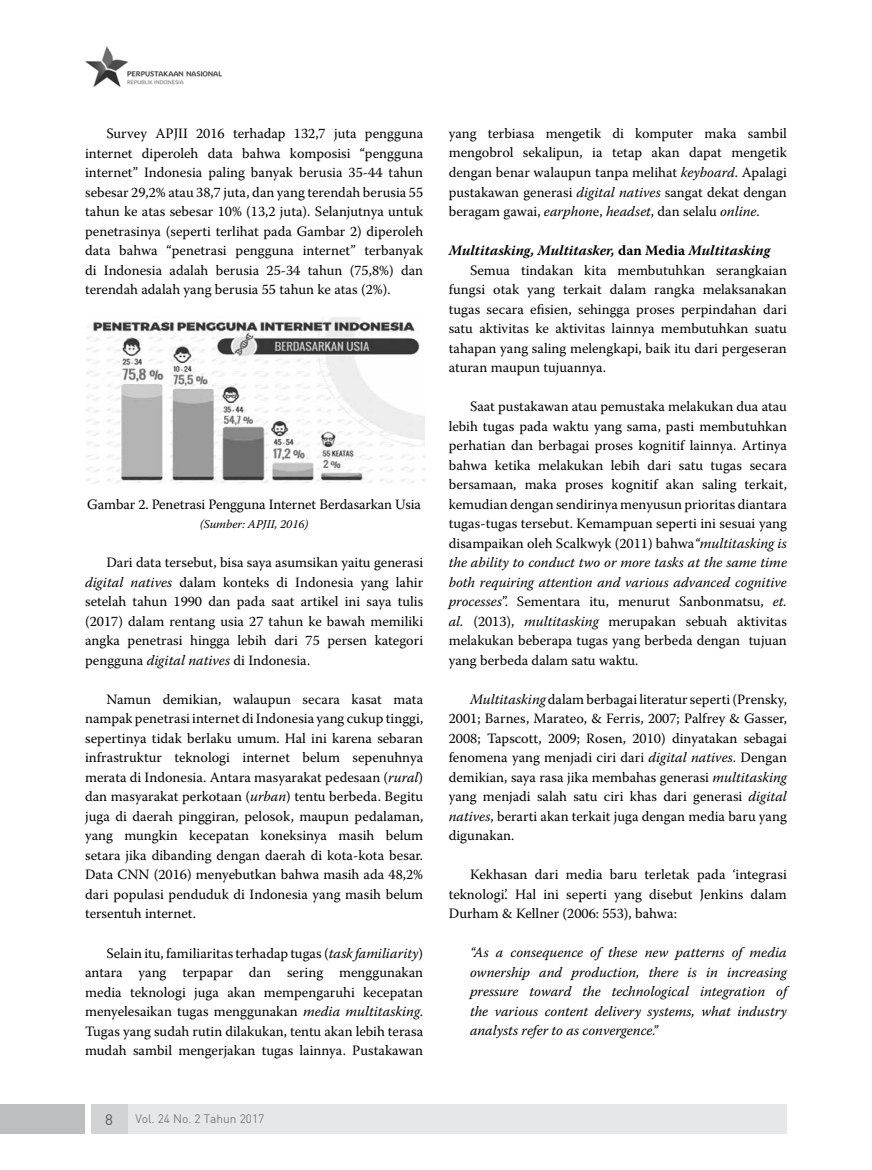
<style>
.page{position:relative;width:872px;height:1170px;background:#fff}
.page>*{position:absolute;margin:0;border:0;box-sizing:border-box;transform-origin:0 0}
.t1{font:15px "DIN";color:#58595b}
.t2{font:14.25px/19.5px "Warnock Pro";color:#000;text-align:justify}
.t3{font:italic 14.25px/19.5px "Warnock Pro";color:#000;text-align:justify}
.t4{font:italic 700 14.25px "Warnock Pro";color:#000}
.t5{font:300 12px "DIN";color:#58595b}
.t6{font:italic 12px "Warnock Pro";color:#000}
.s1{font-style:italic}
.s2{font-style:normal}
</style>
<div class="page">
<div style="left:91px;top:1103px;width:696px;height:30px;background:#e6e7e8"></div>
<div style="left:91px;top:1103px;width:37px;height:30px;background:#d1d3d4"></div>
<div style="left:0;top:1103px;width:85px;height:30px;background:#bcbec0"></div>
<img style="left:85px;top:46px;width:136px;height:41px">
<img style="left:85px;top:317px;width:340px;height:167px">
<p class="t2" style="left:85px;top:123px;width:340px;text-indent:21px">Survey APJII 2016 terhadap 132,7 juta pengguna internet diperoleh data bahwa komposisi “pengguna internet” Indonesia paling banyak berusia 35-44 tahun sebesar 29,2% atau 38,7 juta, dan yang terendah berusia 55 tahun ke atas sebesar 10% (13,2 juta). Selanjutnya untuk penetrasinya (seperti terlihat pada Gambar 2) diperoleh data bahwa “penetrasi pengguna internet” terbanyak di Indonesia adalah berusia 25-34 tahun (75,8%) dan terendah adalah yang berusia 55 tahun ke atas (2%).</p>
<p class="t2" style="left:87px;top:494px;width:335px">Gambar 2. Penetrasi Pengguna Internet Berdasarkan Usia</p>
<p class="t6" style="left:200px;top:517px;width:110px">(Sumber: APJII, 2016)</p>
<p class="t2" style="left:85px;top:552px;width:340px;text-indent:21px">Dari data tersebut, bisa saya asumsikan yaitu generasi <span class="s1">digital natives</span> dalam konteks di Indonesia yang lahir setelah tahun 1990 dan pada saat artikel ini saya tulis (2017) dalam rentang usia 27 tahun ke bawah memiliki angka penetrasi hingga lebih dari 75 persen kategori pengguna <span class="s1">digital natives</span> di Indonesia.</p>
<p class="t2" style="left:85px;top:689px;width:340px;text-indent:21px">Namun demikian, walaupun secara kasat mata nampak penetrasi internet di Indonesia yang cukup tinggi, sepertinya tidak berlaku umum. Hal ini karena sebaran infrastruktur teknologi internet belum sepenuhnya merata di Indonesia. Antara masyarakat pedesaan (<span class="s1">rural</span>) dan masyarakat perkotaan (<span class="s1">urban</span>) tentu berbeda. Begitu juga di daerah pinggiran, pelosok, maupun pedalaman, yang mungkin kecepatan koneksinya masih belum setara jika dibanding dengan daerah di kota-kota besar.<br>Data CNN (2016) menyebutkan bahwa masih ada 48,2% dari populasi penduduk di Indonesia yang masih belum tersentuh internet.</p>
<p class="t2" style="left:85px;top:942px;width:340px;text-indent:21px">Selain itu, familiaritas terhadap tugas (<span class="s1">task familiarity</span>) antara yang terpapar dan sering menggunakan media teknologi juga akan mempengaruhi kecepatan menyelesaikan tugas menggunakan <span class="s1">media multitasking</span>.<br>Tugas yang sudah rutin dilakukan, tentu akan lebih terasa mudah sambil mengerjakan tugas lainnya. Pustakawan</p>
<p class="t1" style="left:105px;top:1110px;width:9px">8</p>
<p class="t5" style="left:135px;top:1111px;width:131px">Vol. 24 No. 2 Tahun 2017</p>
<p class="t2" style="left:449px;top:123px;width:340px">yang terbiasa mengetik di komputer maka sambil mengobrol sekalipun, ia tetap akan dapat mengetik dengan benar walaupun tanpa melihat <span class="s1">keyboard</span>. Apalagi pustakawan generasi <span class="s1">digital natives</span> sangat dekat dengan beragam gawai, <span class="s1">earphon</span>e, <span class="s1">headset</span>, dan selalu <span class="s1">online</span>.</p>
<p class="t4" style="left:449px;top:242px;width:323px">Multitasking, Multitasker, <span class="s2">dan Media</span> Multitasking</p>
<p class="t2" style="left:470px;top:260px;width:318px">Semua tindakan kita membutuhkan serangkaian</p>
<p class="t2" style="left:449px;top:279px;width:340px">fungsi otak yang terkait dalam rangka melaksanakan</p>
<p class="t2" style="left:449px;top:299px;width:340px">tugas secara efisien, sehingga proses perpindahan dari</p>
<p class="t2" style="left:449px;top:318px;width:340px">satu aktivitas ke aktivitas lainnya membutuhkan suatu</p>
<p class="t2" style="left:449px;top:338px;width:339px">tahapan yang saling melengkapi, baik itu dari pergeseran</p>
<p class="t2" style="left:449px;top:357px;width:159px">aturan maupun tujuannya.</p>
<p class="t2" style="left:449px;top:396px;width:340px;text-indent:21px">Saat pustakawan atau pemustaka melakukan dua atau lebih tugas pada waktu yang sama, pasti membutuhkan perhatian dan berbagai proses kognitif lainnya. Artinya bahwa ketika melakukan lebih dari satu tugas secara bersamaan, maka proses kognitif akan saling terkait, kemudian dengan sendirinya menyusun prioritas diantara tugas-tugas tersebut. Kemampuan seperti ini sesuai yang disampaikan oleh Scalkwyk (2011) bahwa<span class="s1">“multitasking is the ability to conduct two or more tasks at the same time both requiring attention and various advanced cognitive processes</span>”. Sementara itu, menurut Sanbonmatsu, <span class="s1">et. al.</span> (2013), <span class="s1">multitasking</span> merupakan sebuah aktivitas melakukan beberapa tugas yang berbeda dengan tujuan yang berbeda dalam satu waktu.</p>
<p class="t2" style="left:449px;top:689px;width:340px;text-indent:21px"><span class="s1">Multitasking</span> dalam berbagai literatur seperti (Prensky, 2001; Barnes, Marateo, &amp; Ferris, 2007; Palfrey &amp; Gasser, 2008; Tapscott, 2009; Rosen, 2010) dinyatakan sebagai fenomena yang menjadi ciri dari <span class="s1">digital natives</span>. Dengan demikian, saya rasa jika membahas generasi <span class="s1">multitasking </span>yang menjadi salah satu ciri khas dari generasi <span class="s1">digital natives</span>, berarti akan terkait juga dengan media baru yang digunakan.</p>
<p class="t2" style="left:449px;top:864px;width:340px;text-indent:21px">Kekhasan dari media baru terletak pada ‘integrasi teknologi’. Hal ini seperti yang disebut Jenkins dalam Durham &amp; Kellner (2006: 553), bahwa:</p>
<p class="t3" style="left:470px;top:942px;width:318px">“As a consequence of these new patterns of media ownership and production, there is in increasing pressure toward the technological integration of the various content delivery systems, what industry analysts refer to as convergence.”</p>
</div>
